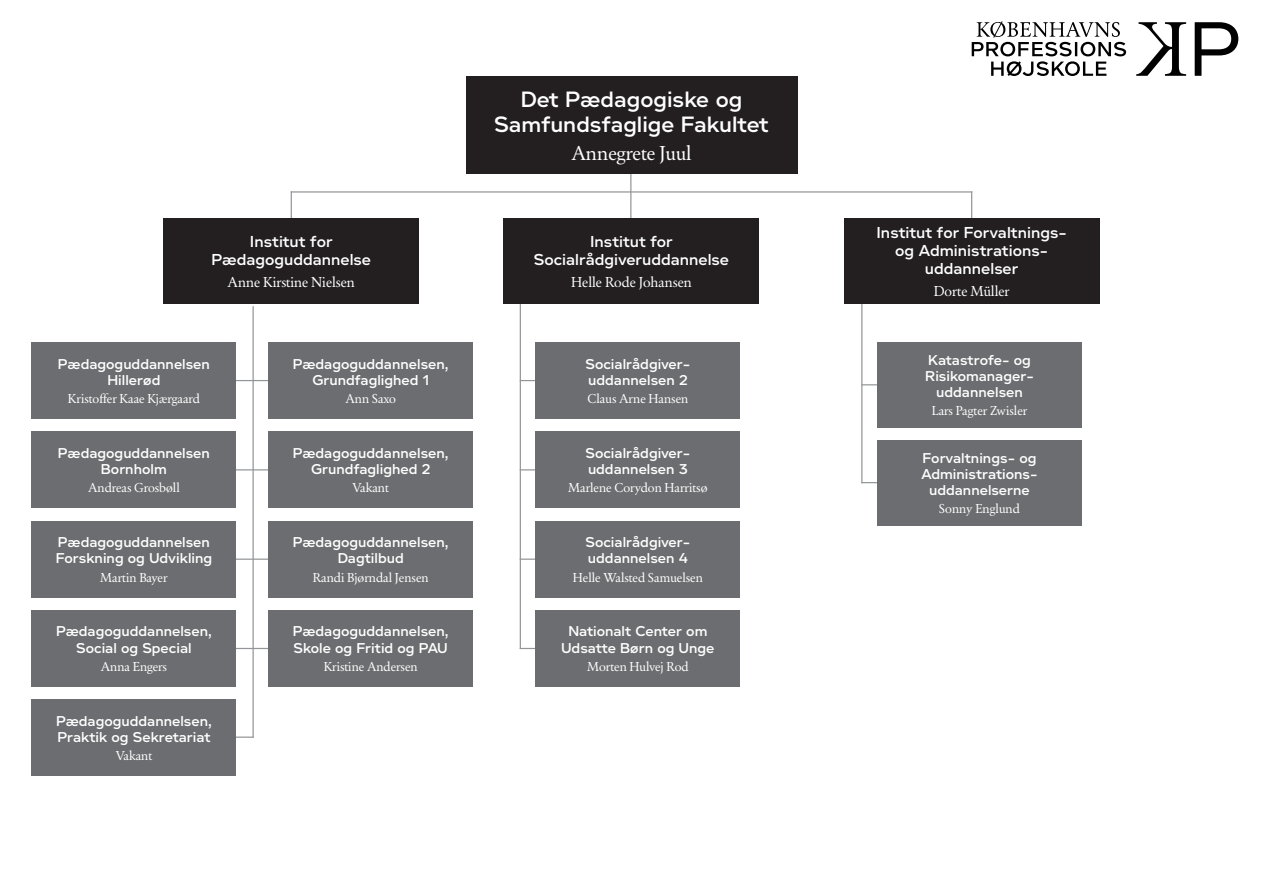
<style>
.page{position:relative;width:1263px;height:893px;background:#fff}
.page>*{position:absolute;margin:0;border:0;box-sizing:border-box;transform-origin:0 0}
.t1{font:600 21px/25.2px "No 5";color:#fff;text-align:center}
.t2{font:21px "Primo Serif";color:#fff}
.t3{font:600 15px/18px "No 5";color:#fff;text-align:center}
.t4{font:15px "Primo Serif";color:#fff}
.t5{font:600 13.5px/16.2px "No 5";color:#fff;text-align:center}
.t6{font:13.5px "Primo Serif";color:#fff}
</style>
<div class="page">
<hr style="left:252px;top:306px;width:2px;height:432px;background:#939598">
<hr style="left:520px;top:293px;width:1px;height:356px;background:#939598">
<hr style="left:861px;top:287px;width:1px;height:196px;background:#939598">
<hr style="left:291px;top:191px;width:681px;height:2px;background:#939598">
<hr style="left:231px;top:380px;width:38px;height:1px;background:#939598">
<svg style="left:521px;top:380px;width:15px;height:1px"></svg>
<svg style="left:861px;top:384px;width:16px;height:1px"></svg>
<hr style="left:223px;top:469px;width:46px;height:1px;background:#939598">
<svg style="left:521px;top:469px;width:15px;height:1px"></svg>
<svg style="left:862px;top:482px;width:15px;height:1px"></svg>
<svg style="left:521px;top:648px;width:15px;height:1px"></svg>
<hr style="left:225px;top:559px;width:46px;height:1px;background:#939598">
<svg style="left:521px;top:559px;width:15px;height:1px"></svg>
<hr style="left:225px;top:648px;width:46px;height:1px;background:#939598">
<hr style="left:225px;top:736px;width:29px;height:2px;background:#939598">
<svg style="left:291px;top:191px;width:1px;height:27px"></svg>
<hr style="left:971px;top:191px;width:1px;height:35px;background:#939598">
<hr style="left:630px;top:152px;width:1px;height:128px;background:#939598">
<div style="left:269px;top:342px;width:204px;height:77px;background:#6c6d70"></div>
<div style="left:269px;top:521px;width:204px;height:76px;background:#6c6d70"></div>
<div style="left:269px;top:610px;width:204px;height:77px;background:#6c6d70"></div>
<div style="left:32px;top:610px;width:204px;height:77px;background:#6c6d70"></div>
<div style="left:32px;top:699px;width:204px;height:77px;background:#6c6d70"></div>
<div style="left:32px;top:342px;width:204px;height:77px;background:#6c6d70"></div>
<div style="left:32px;top:432px;width:204px;height:76px;background:#6c6d70"></div>
<div style="left:32px;top:521px;width:204px;height:76px;background:#6c6d70"></div>
<div style="left:269px;top:432px;width:204px;height:76px;background:#6c6d70"></div>
<div style="left:877px;top:342px;width:204px;height:85px;background:#6c6d70"></div>
<div style="left:877px;top:440px;width:204px;height:85px;background:#6c6d70"></div>
<div style="left:536px;top:342px;width:204px;height:77px;background:#6c6d70"></div>
<div style="left:536px;top:432px;width:204px;height:76px;background:#6c6d70"></div>
<div style="left:536px;top:521px;width:204px;height:76px;background:#6c6d70"></div>
<div style="left:536px;top:610px;width:204px;height:77px;background:#6c6d70"></div>
<div style="left:844px;top:218px;width:255px;height:85px;background:#231f20"></div>
<div style="left:164px;top:218px;width:255px;height:85px;background:#231f20"></div>
<div style="left:504px;top:218px;width:255px;height:85px;background:#231f20"></div>
<div style="left:466px;top:77px;width:331px;height:97px;background:#231f20"></div>
<svg style="left:972px;top:21px;width:266px;height:55px"></svg>
<p class="t3" style="left:212px;top:231px;width:161px">Institut for<br>Pædagoguddannelse</p>
<p class="t4" style="left:228px;top:272px;width:129px">Anne Kirstine Nielsen</p>
<p class="t5" style="left:58px;top:355px;width:153px">Pædagoguddannelsen<br>Hillerød</p>
<p class="t6" style="left:68px;top:390px;width:133px">Kristoffer Kaae Kjærgaard</p>
<p class="t5" style="left:58px;top:444px;width:153px">Pædagoguddannelsen<br>Bornholm</p>
<p class="t6" style="left:88px;top:479px;width:93px">Andreas Grosbøll</p>
<p class="t5" style="left:56px;top:534px;width:158px;text-align:left">Pædagoguddannelsen<br>Forskning og Udvikling</p>
<p class="t6" style="left:100px;top:569px;width:69px">Martin Bayer</p>
<p class="t5" style="left:56px;top:623px;width:157px">Pædagoguddannelsen,<br>Social og Special</p>
<p class="t6" style="left:101px;top:658px;width:68px">Anna Engers</p>
<p class="t5" style="left:56px;top:712px;width:157px;text-align:left">Pædagoguddannelsen,<br>Praktik og Sekretariat</p>
<p class="t6" style="left:116px;top:747px;width:38px">Vakant</p>
<p class="t5" style="left:293px;top:355px;width:157px">Pædagoguddannelsen,<br>Grundfaglighed 1</p>
<p class="t6" style="left:345px;top:390px;width:52px">Ann Saxo</p>
<p class="t5" style="left:293px;top:444px;width:157px">Pædagoguddannelsen,<br>Grundfaglighed 2</p>
<p class="t6" style="left:352px;top:479px;width:38px">Vakant</p>
<p class="t5" style="left:293px;top:534px;width:157px">Pædagoguddannelsen,<br>Dagtilbud</p>
<p class="t6" style="left:313px;top:569px;width:117px">Randi Bjørndal Jensen</p>
<p class="t5" style="left:293px;top:623px;width:157px;text-align:left">Pædagoguddannelsen,<br>Skole og Fritid og PAU</p>
<p class="t6" style="left:324px;top:658px;width:96px">Kristine Andersen</p>
<h1 class="t1" style="left:494px;top:86px;width:276px">Det Pædagogiske og<br>Samfundsfaglige Fakultet</h1>
<h1 class="t2" style="left:571px;top:140px;width:122px">Annegrete Juul</h1>
<p class="t3" style="left:534px;top:231px;width:197px">Institut for<br>Socialrådgiveruddannelse</p>
<p class="t4" style="left:571px;top:272px;width:122px">Helle Rode Johansen</p>
<p class="t5" style="left:585px;top:355px;width:104px;text-align:left">Socialrådgiver&shy;uddannelsen 2</p>
<p class="t6" style="left:587px;top:390px;width:102px">Claus Arne Hansen</p>
<p class="t5" style="left:585px;top:444px;width:104px;text-align:left">Socialrådgiver&shy;uddannelsen 3</p>
<p class="t6" style="left:568px;top:479px;width:141px">Marlene Corydon Harritsø</p>
<p class="t5" style="left:585px;top:534px;width:104px;text-align:left">Socialrådgiver&shy;uddannelsen 4</p>
<p class="t6" style="left:573px;top:569px;width:132px">Helle Walsted Samuelsen</p>
<p class="t5" style="left:561px;top:623px;width:155px">Nationalt Center om<br>Udsatte Børn og Unge</p>
<p class="t6" style="left:587px;top:658px;width:103px">Morten Hulvej Rod</p>
<p class="t3" style="left:876px;top:222px;width:192px">Institut for Forvaltnings&shy;og Administrations&shy;uddannelser</p>
<p class="t4" style="left:934px;top:281px;width:77px">Dorte Müller</p>
<p class="t5" style="left:925px;top:351px;width:108px">Katastrofe- og<br>Risikomanager&shy;uddannelsen</p>
<p class="t6" style="left:932px;top:402px;width:97px">Lars Pagter Zwisler</p>
<p class="t5" style="left:921px;top:449px;width:117px">Forvaltnings- og<br>Administrations&shy;uddannelserne</p>
<p class="t6" style="left:939px;top:500px;width:83px">Sonny Englund</p>
</div>
